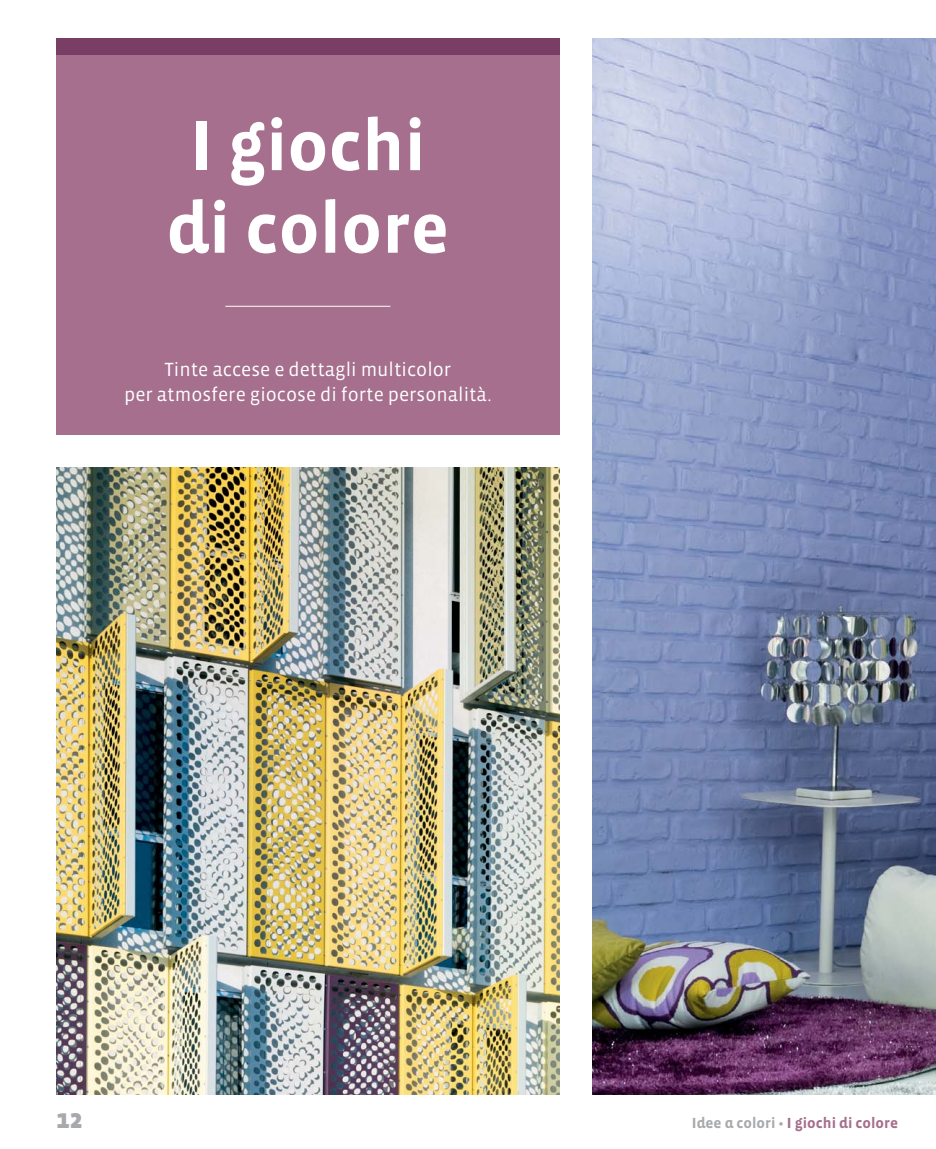
<style>
.page{position:relative;width:936px;height:1149px;background:#fff}
.page>*{position:absolute;margin:0;border:0;box-sizing:border-box;transform-origin:0 0}
.t1{font:700 72px/82.5px "Vista Sans Alt";color:#fff;text-align:center}
.t2{font:27px "Vista Sans SC Black";color:#a7a9ac}
.t3{font:19.5px/24.8px "Vista Sans";color:#fff;text-align:center}
.t4{font:700 15px "Vista Sans Alt";color:#a56f8d}
.s1{color:#a7a9ac}
</style>
<div class="page">
<img style="left:56px;top:467px;width:503px;height:626px">
<div style="left:56px;top:38px;width:503px;height:396px;background:#a56f8d"></div>
<hr style="left:225px;top:306px;width:165px;height:1px;background:#fff">
<div style="left:56px;top:38px;width:503px;height:17px;background:#793e64"></div>
<img style="left:592px;top:38px;width:343px;height:1056px">
<h1 class="t1" style="left:166px;top:107px;width:284px">I giochi di colore</h1>
<p class="t3" style="left:124px;top:358px;width:369px">Tinte accese e dettagli multicolor<br>per atmosfere giocose di forte personalità.</p>
<h2 class="t2" style="left:56px;top:1104px;width:28px">12</h2>
<p class="t4" style="left:692px;top:1114px;width:207px"><span class="s1">Idee a colori •</span> I giochi di colore</p>
</div>
